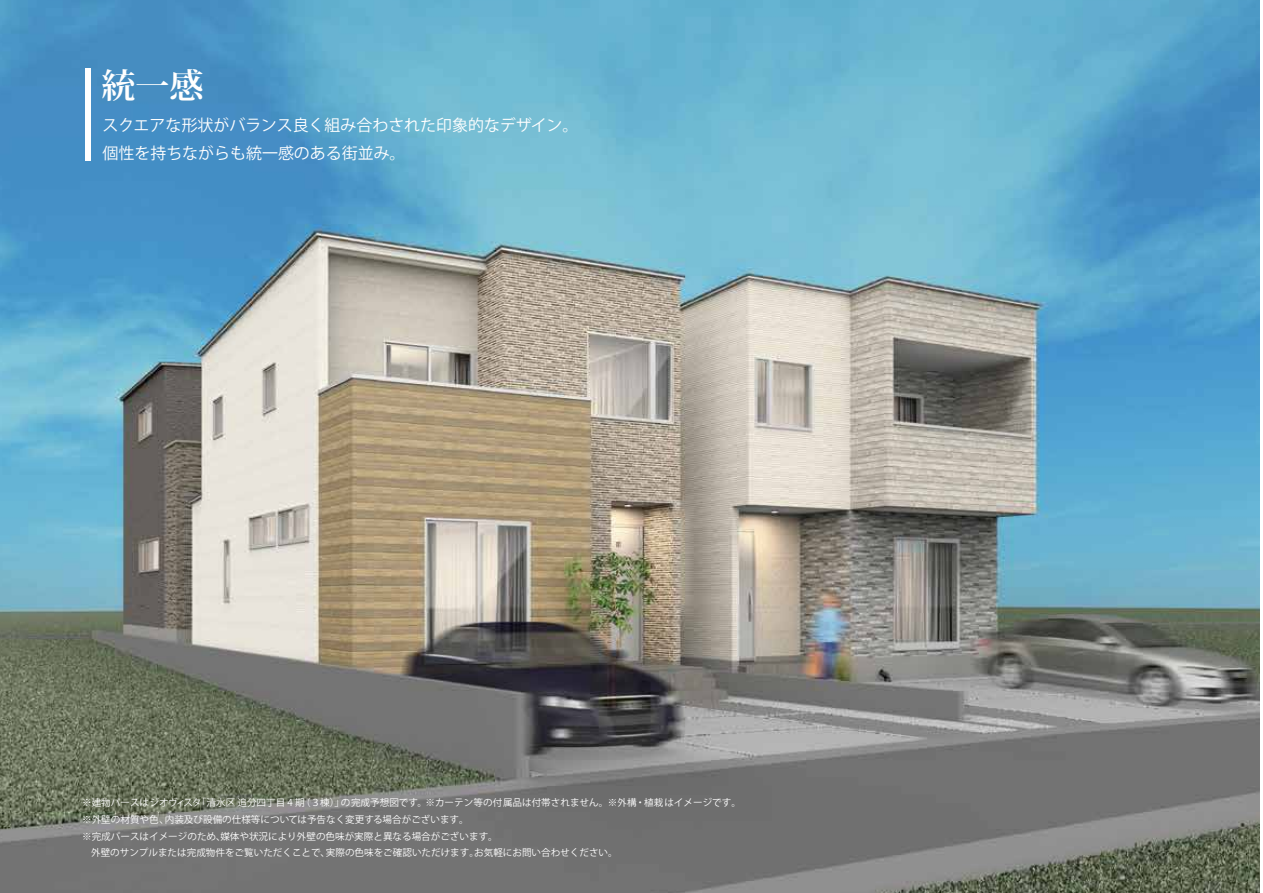
<style>
.page{position:relative;width:1263px;height:893px;background:#fff}
.page>*{position:absolute;margin:0;border:0;box-sizing:border-box;transform-origin:0 0}
.t1{font:700 34.05px "Koz Min Pro";color:#fff}
.t2{font:15.9px/27.9px "Koz Go Pr 6 N";color:#fff}
.t3{font:9.6px "Koz Go Pr 6 N";color:#fff}
</style>
<div class="page">
<img style="left:0;top:0;width:1259px;height:893px">
<div style="left:85px;top:69px;width:5px;height:92px;background:#fff"></div>
<h1 class="t1" style="left:101px;top:61px;width:104px">統一感</h1>
<h2 class="t2" style="left:103px;top:112px;width:477px">スクエアな形状がバランス良く組み合わされた印象的なデザイン。個性を持ちながらも統一感のある街並み。</h2>
<p class="t3" style="left:82px;top:797px;width:660px">※建物パースはジオヴィスタ「清水区 追分四丁目 4 期（３棟）」の完成予想図です。※カーテン等の付属品は付帯されません。※外構・植栽はイメージです。</p>
<p class="t3" style="left:82px;top:814px;width:388px">※外壁の材質や色、内装及び設備の仕様等については予告なく変更する場合がございます。</p>
<p class="t3" style="left:82px;top:831px;width:417px">※完成パースはイメージのため、媒体や状況により外壁の色味が実際と異なる場合がございます。</p>
<p class="t3" style="left:91px;top:847px;width:528px">外壁のサンプルまたは完成物件をご覧いただくことで、実際の色味をご確認いただけます。お気軽にお問い合わせください。</p>
</div>
